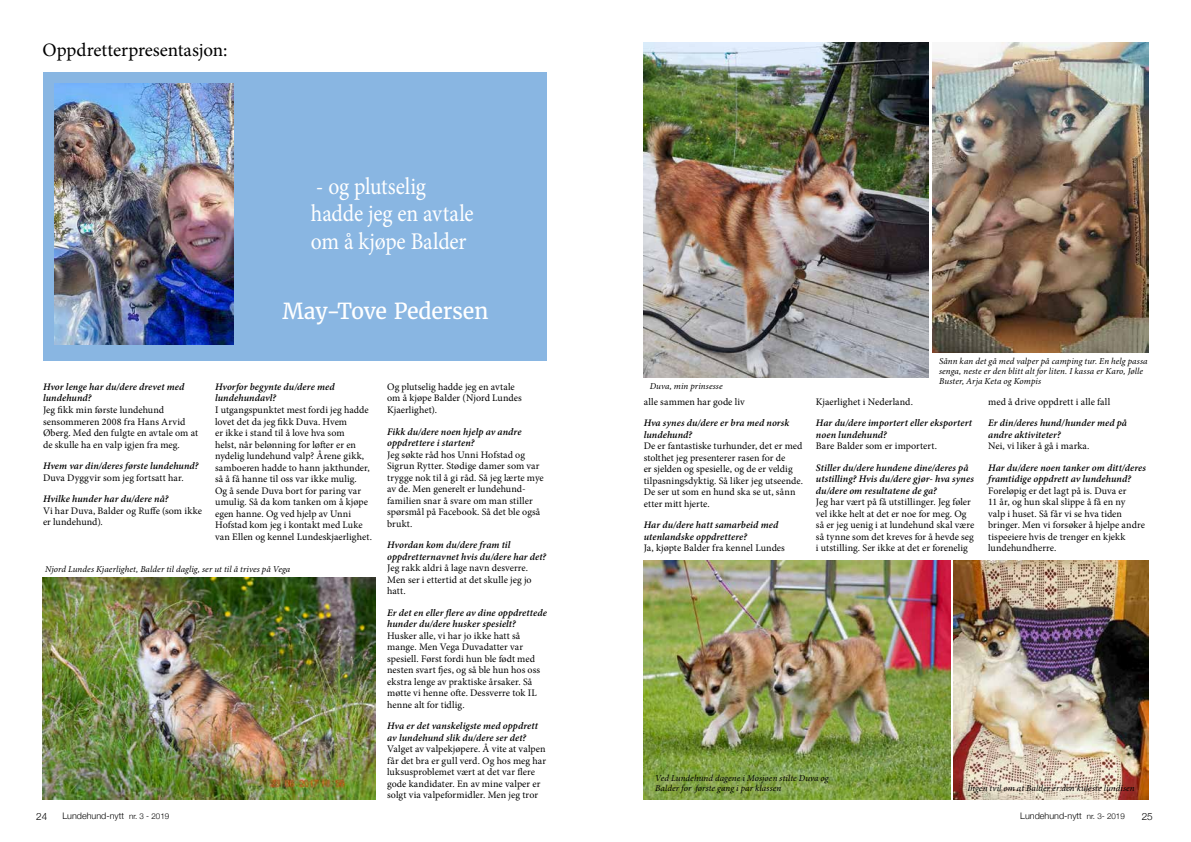
<style>
.page{position:relative;width:1191px;height:842px;background:#fff}
.page>*{position:absolute;margin:0;border:0;box-sizing:border-box;transform-origin:0 0}
.t1{font:24px/27.6px "Minion Pro";letter-spacing:-.01em;color:#fff;scale:.9 1}
.t2{font:22px "Merriweather";letter-spacing:-.015em;color:#fff}
.t3{font:19px "Minion Pro";letter-spacing:-.01em;color:#000}
.t4{font:10px/11.5px "Minion Pro";letter-spacing:.005em;color:#000}
.t5{font:italic 600 10px/11.5px "Minion Pro";letter-spacing:.01em;color:#000}
.t6{font:300 10px "Helvetica Neue";color:#000}
.t7{font:italic 9px/10.4px "Minion Pro";letter-spacing:.01em;color:#000}
.t8{font:300 9px "Helvetica Neue";color:#000}
.s1{font-size:8px}
</style>
<div class="page">
<div style="left:43px;top:72px;width:504px;height:288px;background:#89b6e2"></div>
<img style="left:54px;top:84px;width:179px;height:261px">
<img style="left:43px;top:577px;width:332px;height:222px">
<img style="left:953px;top:560px;width:195px;height:239px">
<img style="left:643px;top:560px;width:307px;height:239px">
<img style="left:643px;top:43px;width:285px;height:334px">
<img style="left:933px;top:43px;width:215px;height:309px">
<h3 class="t3" style="left:43px;top:38px;width:186px">Oppdretterpresentasjon:</h3>
<h1 class="t1" style="left:311px;top:172px;width:182px">- og plutselig hadde jeg en avtale om å kjøpe Balder</h1>
<h2 class="t2" style="left:282px;top:297px;width:208px">May-Tove Pedersen</h2>
<p class="t5" style="left:43px;top:381px;width:143px">Hvor lenge har du/dere drevet med lundehund?</p>
<p class="t4" style="left:43px;top:404px;width:157px">Jeg fikk min første lundehund sensommeren 2008 fra Hans Arvid<br>Øberg. Med den fulgte en avtale om at de skulle ha en valp igjen fra meg.</p>
<p class="t5" style="left:43px;top:460px;width:157px">Hvem var din/deres første lundehund?</p>
<p class="t4" style="left:43px;top:472px;width:142px">Duva Dyggvir som jeg fortsatt har.</p>
<p class="t5" style="left:43px;top:493px;width:127px">Hvilke hunder har du/dere nå?</p>
<p class="t4" style="left:43px;top:505px;width:160px">Vi har Duva, Balder og Ruffe (som ikke er lundehund).</p>
<p class="t5" style="left:215px;top:381px;width:121px">Hvorfor begynte du/dere med lundehundavl?</p>
<p class="t4" style="left:215px;top:404px;width:158px">I utgangspunktet mest fordi jeg hadde lovet det da jeg fikk Duva. Hvem<br>er ikke i stand til å love hva som<br>helst, når belønning for løfter er en nydelig lundehund valp? Årene gikk, samboeren hadde to hann jakthunder, så å få hanne til oss var ikke mulig.<br>Og å sende Duva bort for paring var umulig. Så da kom tanken om å kjøpe egen hanne. Og ved hjelp av Unni Hofstad kom jeg i kontakt med Luke van Ellen og kennel Lundeskjaerlighet.</p>
<p class="t7" style="left:45px;top:564px;width:247px">Njord Lundes Kjaerlighet, Balder til daglig, ser ut til å trives på Vega</p>
<p class="t4" style="left:387px;top:381px;width:136px">Og plutselig hadde jeg en avtale om å kjøpe Balder (Njord Lundes<br>Kjaerlighet).</p>
<p class="t5" style="left:387px;top:425px;width:136px">Fikk du/dere noen hjelp av andre oppdrettere i starten?</p>
<p class="t4" style="left:387px;top:449px;width:158px">Jeg søkte råd hos Unni Hofstad og<br>Sigrun Rytter. Stødige damer som var trygge nok til å gi råd. Så jeg lærte mye av de. Men generelt er lundehund&shy;familien snar å svare om man stiller spørsmål på Facebook. Så det ble også brukt.</p>
<p class="t5" style="left:387px;top:539px;width:161px">Hvordan kom du/dere fram til oppdretternavnet hvis du/dere har det?</p>
<p class="t4" style="left:387px;top:562px;width:146px">Jeg rakk aldri å lage navn desverre.<br>Men ser i ettertid at det skulle jeg jo hatt.</p>
<p class="t5" style="left:387px;top:606px;width:161px">Er det en eller flere av dine oppdrettede hunder du/dere husker spesielt?</p>
<p class="t4" style="left:387px;top:630px;width:154px">Husker alle, vi har jo ikke hatt så mange. Men Vega Duvadatter var spesiell. Først fordi hun ble født med nesten svart fjes, og så ble hun hos oss ekstra lenge av praktiske årsaker. Så møtte vi henne ofte. Dessverre tok IL henne alt for tidlig.</p>
<p class="t5" style="left:387px;top:720px;width:152px">Hva er det vanskeligste med oppdrett av lundehund slik du/dere ser det?</p>
<p class="t4" style="left:387px;top:743px;width:160px">Valget av valpekjøpere. Å vite at valpen får det bra er gull verd. Og hos meg har luksusproblemet vært at det var flere gode kandidater. En av mine valper er solgt via valpeformidler. Men jeg tror</p>
<p class="t7" style="left:649px;top:381px;width:74px">Duva, min prinsesse</p>
<p class="t4" style="left:643px;top:396px;width:103px">alle sammen har gode liv</p>
<p class="t5" style="left:643px;top:417px;width:147px">Hva synes du/dere er bra med norsk lundehund?</p>
<p class="t4" style="left:643px;top:440px;width:161px">De er fantastiske turhunder, det er med stolthet jeg presenterer rasen for de<br>er sjelden og spesielle, og de er veldig tilpasningsdyktig. Så liker jeg utseende.<br>De ser ut som en hund ska se ut, sånn etter mitt hjerte.</p>
<p class="t5" style="left:643px;top:519px;width:136px">Har du/dere hatt samarbeid med utenlandske oppdrettere?</p>
<p class="t4" style="left:643px;top:542px;width:143px">Ja, kjøpte Balder fra kennel Lundes</p>
<p class="t7" style="left:939px;top:355px;width:210px">Sånn kan det gå med valper på camping tur. En helg passa senga, neste er den blitt alt for liten. I kassa er Karo, Jølle<br>Buster, Arja Keta og Kompis</p>
<p class="t4" style="left:816px;top:396px;width:99px">Kjaerlighet i Nederland.</p>
<p class="t5" style="left:816px;top:417px;width:158px">Har du/dere importert eller eksportert noen lundehund?</p>
<p class="t4" style="left:816px;top:440px;width:123px">Bare Balder som er importert.</p>
<p class="t5" style="left:816px;top:462px;width:159px">Stiller du/dere hundene dine/deres på utstilling? Hvis du/dere gjør- hva synes du/dere om resultatene de ga?</p>
<p class="t4" style="left:816px;top:496px;width:160px">Jeg har vært på få utstillinger. Jeg føler vel ikke helt at det er noe for meg. Og så er jeg uenig i at lundehund skal være så tynne som det kreves for å hevde seg i utstilling. Ser ikke at det er forenelig</p>
<p class="t4" style="left:988px;top:396px;width:124px">med å drive oppdrett i alle fall</p>
<p class="t5" style="left:988px;top:417px;width:140px">Er din/deres hund/hunder med på andre aktiviteter?</p>
<p class="t4" style="left:988px;top:440px;width:103px">Nei, vi liker å gå i marka.</p>
<p class="t5" style="left:988px;top:462px;width:159px">Har du/dere noen tanker om ditt/deres framtidige oppdrett av lundehund?</p>
<p class="t4" style="left:988px;top:485px;width:158px">Foreløpig er det lagt på is. Duva er<br>11 år, og hun skal slippe å få en ny valp i huset. Så får vi se hva tiden bringer. Men vi forsøker å hjelpe andre tispeeiere hvis de trenger en kjekk lundehundherre.</p>
<p class="t7" style="left:655px;top:773px;width:175px">Ved Lundehund dagene i Mosjøen stilte Duva og<br>Balder for første gang i par klassen</p>
<p class="t7" style="left:967px;top:783px;width:169px">Ingen tvil om at Balder er den kuleste lundisen</p>
<p class="t6" style="left:36px;top:808px;width:13px">24</p>
<p class="t8" style="left:62px;top:809px;width:108px">Lundehund-nytt <span class="s1">nr. 3 - 2019</span></p>
<p class="t8" style="left:1020px;top:809px;width:106px">Lundehund-nytt <span class="s1">nr. 3- 2019</span></p>
<p class="t6" style="left:1141px;top:808px;width:13px">25</p>
</div>
